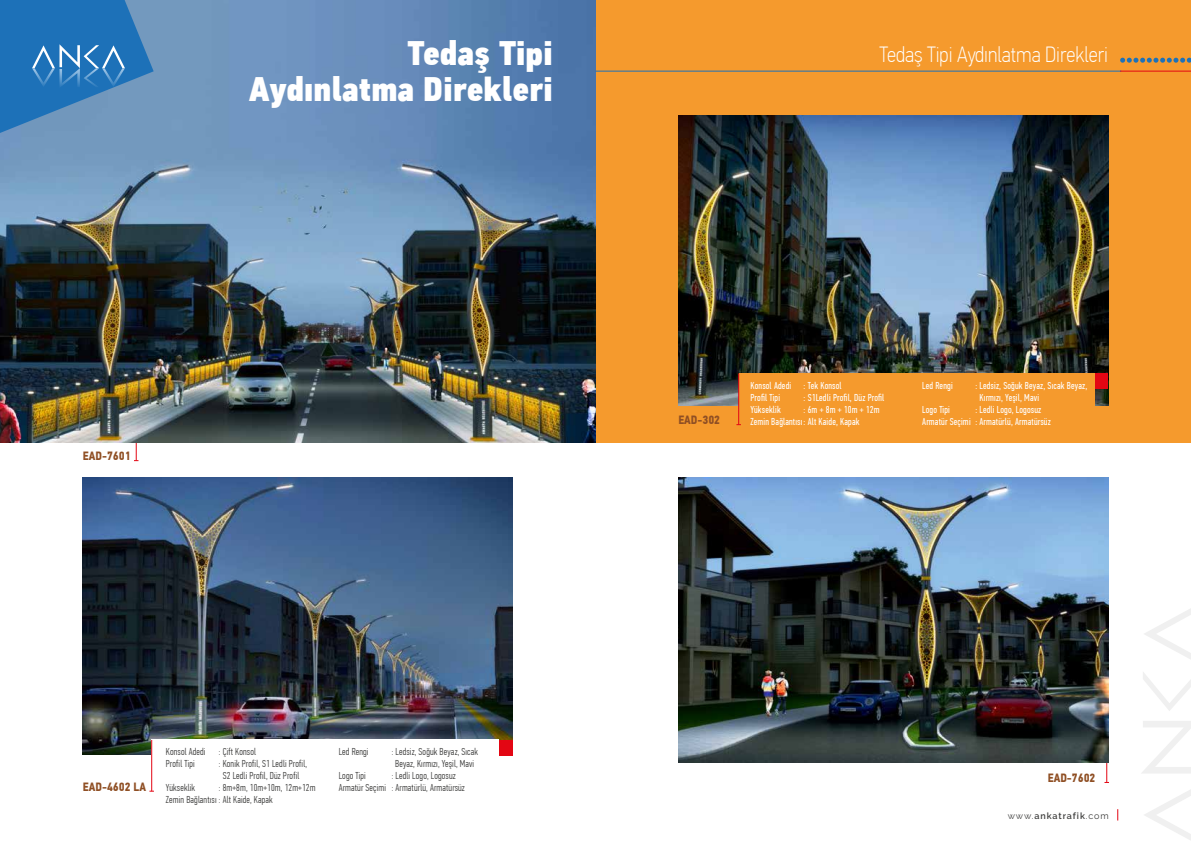
<style>
.page{position:relative;width:1191px;height:842px;background:#fff}
.page>*{position:absolute;margin:0;border:0;box-sizing:border-box;transform-origin:0 0}
.t1{font:34px "PF Din Text Cond Pro X Black";letter-spacing:-.005em;color:#fff}
.t2{font:100 22px "PF Din Text Cond Pro";color:#fff}
.t3{font:700 12px "PF Din Text Cond Pro";color:#8f4f24}
.t4{font:300 10px/12px "PF Din Text Comp Pro";letter-spacing:.015em;color:#3c3c3b;text-align:center}
.t5{font:10px/12px "PF Din Text Comp Pro";letter-spacing:.015em;color:#fff}
.t6{font:600 9px "Raleway";letter-spacing:.1em;color:#3c3c3b}
.s1{font-weight:400}
</style>
<div class="page">
<img style="left:83px;top:478px;width:429px;height:277px">
<div style="left:498px;top:740px;width:14px;height:16px;background:#e30613"></div>
<div style="left:152px;top:740px;width:347px;height:24px;background:#fff"></div>
<hr style="left:151px;top:740px;width:1px;height:51px;background:#e30613">
<div style="left:595px;top:0;width:596px;height:442px;background:#f59a2d"></div>
<svg style="left:1104px;top:759px;width:5px;height:24px"></svg>
<svg style="left:134px;top:442px;width:4px;height:19px"></svg>
<img style="left:0;top:0;width:595px;height:442px">
<svg style="left:0;top:0;width:154px;height:133px;background:#3b80bb"></svg>
<svg style="left:1142px;top:721px;width:49px;height:52px"></svg>
<svg style="left:1144px;top:609px;width:47px;height:50px"></svg>
<svg style="left:1144px;top:790px;width:47px;height:50px"></svg>
<svg style="left:1143px;top:672px;width:48px;height:39px"></svg>
<hr style="left:595px;top:71px;width:526px;height:1px;background:#1d71b8">
<hr style="left:1120px;top:71px;width:71px;height:1px;background:#e30613">
<svg style="left:1120px;top:58px;width:71px;height:5px"></svg>
<img style="left:678px;top:116px;width:430px;height:289px">
<img style="left:678px;top:478px;width:430px;height:285px">
<div style="left:1093px;top:373px;width:15px;height:16px;background:#e30613"></div>
<div style="left:738px;top:373px;width:356px;height:42px;background:#f59a2d"></div>
<hr style="left:738px;top:373px;width:1px;height:52px;background:#e30613">
<h1 class="t1" style="left:407px;top:32px;width:147px">Tedaş Tipi</h1>
<h2 class="t2" style="left:879px;top:42px;width:230px">Tedaş Tipi Aydınlatma Direkleri</h2>
<h1 class="t1" style="left:249px;top:68px;width:306px">Aydınlatma Direkleri</h1>
<p class="t3" style="left:83px;top:449px;width:49px">EAD-7601</p>
<p class="t4" style="left:166px;top:746px;width:41px">Konsol Adedi</p>
<p class="t4" style="left:219px;top:746px;width:39px">: Çift Konsol</p>
<p class="t4" style="left:166px;top:758px;width:30px">Profil Tipi</p>
<p class="t4" style="left:219px;top:758px;width:90px">: Konik Profil, S1 Ledli Profil,<br>S2 Ledli Profil, Düz Profil</p>
<p class="t4" style="left:166px;top:782px;width:31px">Yükseklik</p>
<p class="t4" style="left:339px;top:746px;width:31px">Led Rengi</p>
<p class="t4" style="left:392px;top:746px;width:88px">: Ledsiz, Soğuk Beyaz, Sıcak<br>Beyaz, Kırmızı, Yeşil, Mavi</p>
<p class="t4" style="left:339px;top:770px;width:29px">Logo Tipi</p>
<p class="t4" style="left:392px;top:770px;width:65px">: Ledli Logo, Logosuz</p>
<p class="t3" style="left:83px;top:779px;width:65px">EAD-4602 LA</p>
<p class="t4" style="left:339px;top:782px;width:128px">Armatür Seçimi : Armatürlü, Armatürsüz</p>
<p class="t4" style="left:166px;top:782px;width:151px;text-align:left;text-indent:53px">: 8m+8m, 10m+10m, 12m+12m<br>Zemin Bağlantısı : Alt Kaide, Kapak</p>
<p class="t5" style="left:922px;top:379px;width:32px">Led Rengi</p>
<p class="t5" style="left:979px;top:379px;width:109px;text-indent:-4px">: Ledsiz, Soğuk Beyaz, Sıcak Beyaz,<br>Kırmızı, Yeşil, Mavi</p>
<p class="t5" style="left:922px;top:403px;width:29px">Logo Tipi</p>
<p class="t5" style="left:975px;top:403px;width:67px">: Ledli Logo, Logosuz</p>
<p class="t5" style="left:750px;top:379px;width:93px">Konsol Adedi : Tek Konsol<br>Profil Tipi</p>
<p class="t5" style="left:803px;top:391px;width:82px">: S1Ledli Profil, Düz Profil</p>
<p class="t5" style="left:750px;top:403px;width:32px">Yükseklik</p>
<p class="t5" style="left:750px;top:403px;width:131px;text-indent:53px">: 6m + 8m + 10m + 12m<br>Zemin Bağlantısı: Alt Kaide, Kapak</p>
<p class="t3" style="left:678px;top:413px;width:43px">EAD-302</p>
<p class="t5" style="left:922px;top:415px;width:130px">Armatür Seçimi : Armatürlü, Armatürsüz</p>
<p class="t3" style="left:1047px;top:771px;width:49px">EAD-7602</p>
<p class="t6" style="left:1007px;top:810px;width:103px"><span class="s1">www.</span>ankatrafik<span class="s1">.com</span></p>
</div>
